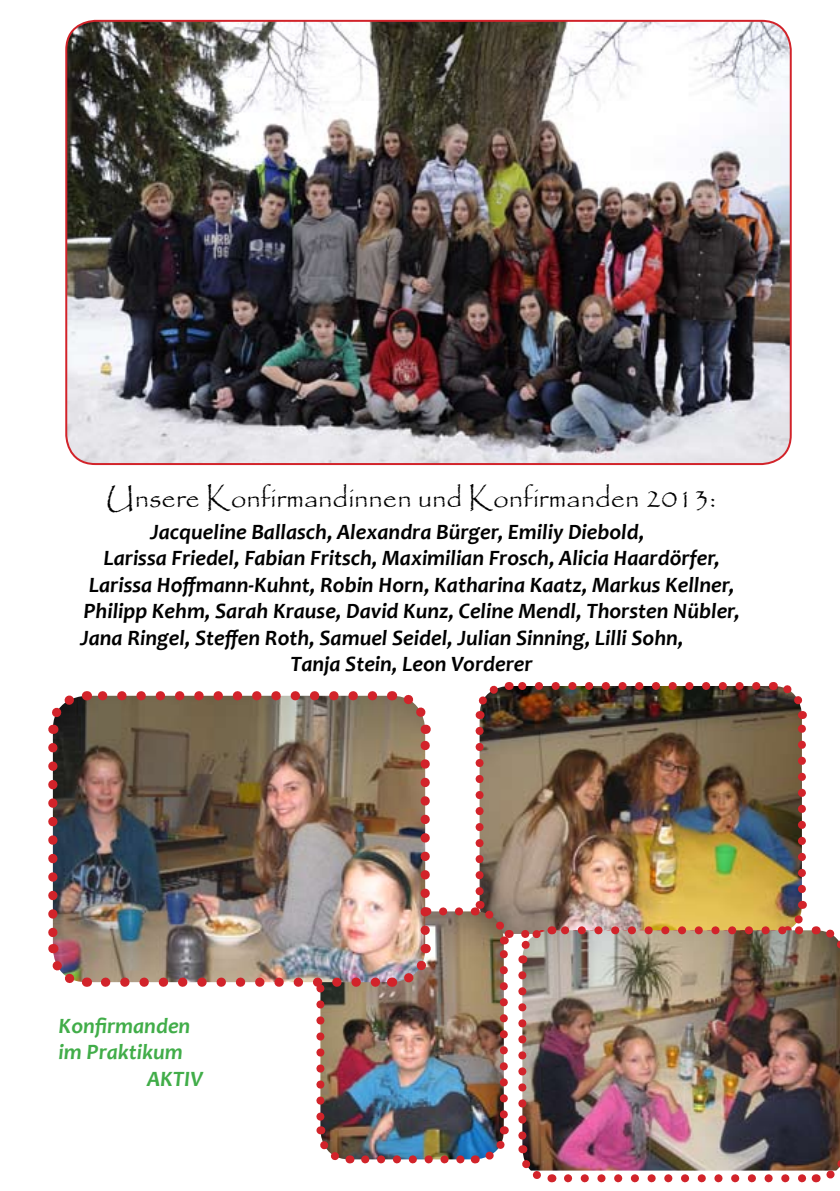
<style>
.page{position:relative;width:840px;height:1191px;background:#fff}
.page>*{position:absolute;margin:0;border:0;box-sizing:border-box;transform-origin:0 0}
.t1{font:28px "Papyrus";color:#000}
.t2{font:italic 700 22px "Candara";color:#000}
.t3{font:italic 700 22px "Candara";color:#41ad49}
</style>
<div class="page">
<img style="left:66px;top:21px;width:724px;height:443px">
<div style="left:65px;top:20px;width:726px;height:445px;border:2px solid #d2232a;border-radius:29px"></div>
<img style="left:53px;top:696px;width:43px;height:286px">
<img style="left:48px;top:747px;width:41px;height:240px">
<img style="left:96px;top:682px;width:744px;height:501px">
<svg style="left:48px;top:691px;width:39px;height:43px"></svg>
<p class="t1" style="left:106px;top:481px;width:611px">Unsere Konfirmandinnen und Konfirmanden 2013:</p>
<p class="t2" style="left:150px;top:518px;width:495px">Jacqueline Ballasch, Alexandra Bürger, Emiliy Diebold,</p>
<p class="t2" style="left:103px;top:545px;width:617px">Larissa Friedel, Fabian Fritsch, Maximilian Frosch, Alicia Haardörfer,</p>
<p class="t2" style="left:89px;top:571px;width:646px">Larissa Hoffmann-Kuhnt, Robin Horn, Katharina Kaatz, Markus Kellner,</p>
<p class="t2" style="left:83px;top:597px;width:657px">Philipp Kehm, Sarah Krause, David Kunz, Celine Mendl, Thorsten Nübler,</p>
<p class="t2" style="left:80px;top:624px;width:604px">Jana Ringel, Steffen Roth, Samuel Seidel, Julian Sinning, Lilli Sohn,</p>
<p class="t2" style="left:290px;top:650px;width:243px">Tanja Stein, Leon Vorderer</p>
<p class="t3" style="left:59px;top:1012px;width:133px">Konfirmanden</p>
<p class="t3" style="left:59px;top:1039px;width:125px">im Praktikum</p>
<p class="t3" style="left:147px;top:1065px;width:57px">AKTIV</p>
</div>
